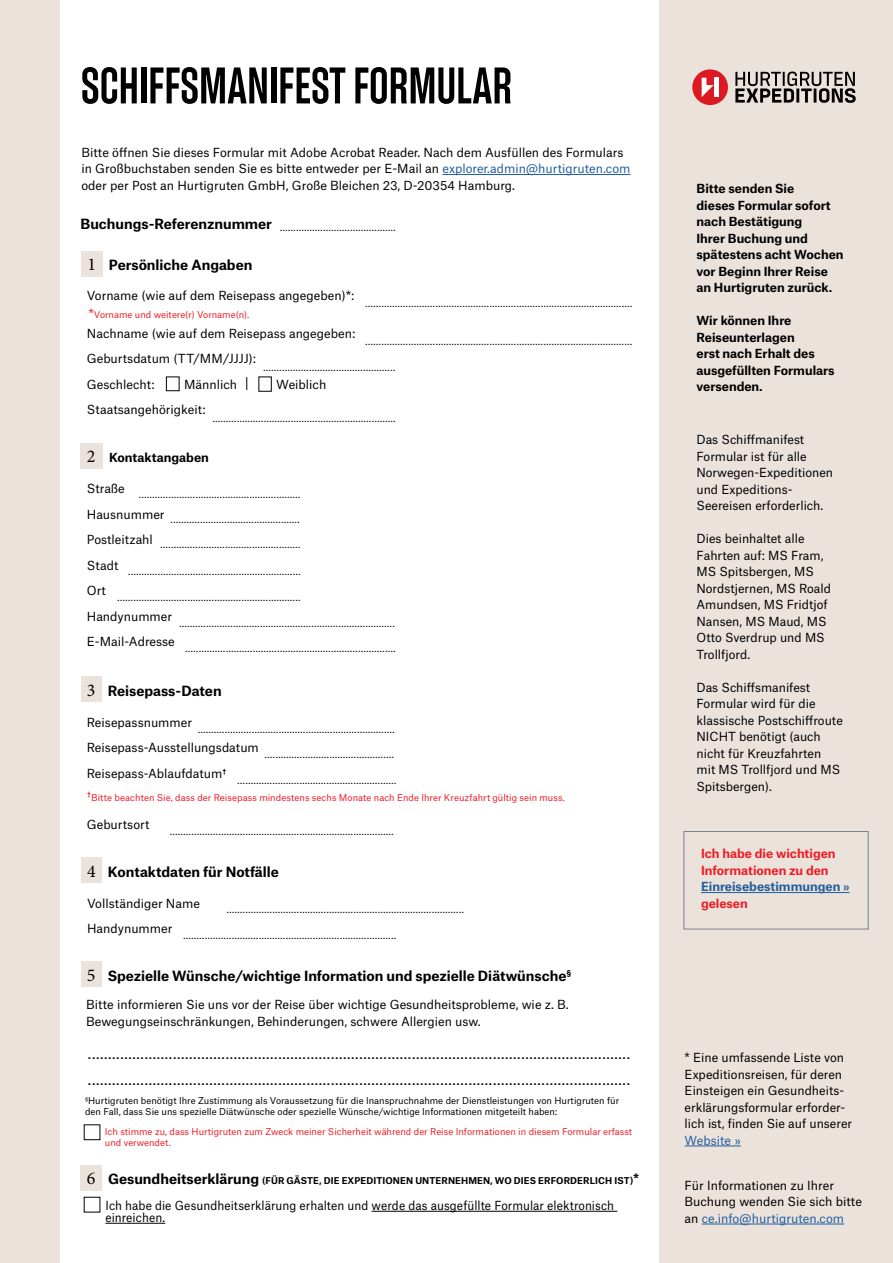
<style>
.page{position:relative;width:893px;height:1263px;background:#fff}
.page>*{position:absolute;margin:0;border:0;box-sizing:border-box;transform-origin:0 0}
.t1{font:700 condensed 54px "Hurtigruten Display";color:#000}
.t2{font:300 18px/27px "Atlas Grotesk";color:#000}
.t3{font:700 13.5px "Atlas Grotesk";color:#000}
.t4{font:300 12px/24.6px "Atlas Grotesk";color:#000;text-align:right}
.t5{font:12px/16.5px "Atlas Grotesk";color:#000}
.t6{font:700 12px/16.5px "Atlas Grotesk";color:#000}
.t7{font:12px/12px "Atlas Grotesk";color:#000;scale:.95 1}
.t8{font:700 12px/16.5px "Atlas Grotesk";letter-spacing:-.005em;color:#ed1d24}
.t9{font:700 12px "Atlas Grotesk";color:#215e9e}
.t10{font:12px "Atlas Grotesk";letter-spacing:.005em;color:#215e9e}
.t11{font:9px/10.8px "Atlas Grotesk";color:#ed1d24}
.t12{font:9px/10.8px "Atlas Grotesk";color:#000}
.t13{font:700 9px "Atlas Grotesk";letter-spacing:.01em;color:#000}
.s1{color:#215e9e}
.s2{font-family:"Minion Pro";font-weight:400;font-size:18px}
.s3{font-size:12px}
.s4{font-size:13.5px}
</style>
<div class="page">
<div style="left:659px;top:0;width:234px;height:1263px;background:#ebe2dc"></div>
<hr style="left:702px;top:1224px;width:142px;height:1px;background:#215e9e">
<hr style="left:442px;top:174px;width:188px;height:1px;background:#215e9e">
<hr style="left:701px;top:892px;width:149px;height:1px;background:#215e9e">
<div style="left:684px;top:831px;width:184px;height:98px;border:1px solid #808285"></div>
<div style="left:692px;top:69px;width:36px;height:36px;background:#dd1a21;border-radius:50%"></div>
<div style="left:714px;top:78px;width:5px;height:19px;background:#fff"></div>
<svg style="left:702px;top:78px;width:12px;height:19px"></svg>
<svg style="left:735px;top:72px;width:121px;height:31px"></svg>
<div style="left:166px;top:377px;width:13px;height:14px;border:1px solid #000"></div>
<div style="left:81px;top:857px;width:21px;height:25px;background:#ebe2dc"></div>
<div style="left:81px;top:677px;width:21px;height:25px;background:#ebe2dc"></div>
<div style="left:81px;top:443px;width:22px;height:25px;background:#ebe2dc"></div>
<div style="left:81px;top:251px;width:22px;height:25px;background:#ebe2dc"></div>
<div style="left:81px;top:1165px;width:21px;height:25px;background:#ebe2dc"></div>
<div style="left:81px;top:962px;width:21px;height:25px;background:#ebe2dc"></div>
<hr style="left:372px;top:1211px;width:245px;height:1px;background:#000">
<hr style="left:105px;top:1223px;width:60px;height:1px;background:#000">
<div style="left:84px;top:1125px;width:16px;height:15px;border:1px solid #000"></div>
<svg style="left:246px;top:377px;width:1px;height:13px"></svg>
<div style="left:0;top:0;width:60px;height:1263px;background:#ebe2dc"></div>
<hr style="left:685px;top:1146px;width:56px;height:1px;background:#215e9e">
<h1 class="t1" style="left:81px;top:62px;width:433px">SCHIFFSMANIFEST FORMULAR</h1>
<p class="t5" style="left:81px;top:143px;width:551px">Bitte öffnen Sie dieses Formular mit Adobe Acrobat Reader. Nach dem Ausfüllen des Formulars in Großbuchstaben senden Sie es bitte entweder per E-Mail an <span class="s1">explorer.admin@hurtigruten.com </span>oder per Post an Hurtigruten GmbH, Große Bleichen 23, D-20354 Hamburg.</p>
<p class="t3" style="left:81px;top:212px;width:193px">Buchungs-Referenznummer</p>
<p class="t4" style="left:280px;top:213px;width:118px">...........................................</p>
<p class="t3" style="left:87px;top:254px;width:167px"><span class="s2">1</span> Persönliche Angaben</p>
<p class="t5" style="left:87px;top:286px;width:269px">Vorname (wie auf dem Reisepass angegeben)*:</p>
<p class="t5" style="left:87px;top:319px;width:270px;line-height:25.5px">Nachname (wie auf dem Reisepass angegeben:<br>Geburtsdatum (TT/MM/JJJJ):<br>Geschlecht:</p>
<p class="t4" style="left:365px;top:289px;width:269px">...................................................................................................</p>
<p class="t11" style="left:88px;top:308px;width:162px"><span class="s3">*</span>Vorname und weitere(r) Vorname(n).</p>
<p class="t4" style="left:263px;top:326px;width:371px;line-height:26px;text-align:left;text-indent:102px">................................................................................................... .................................................</p>
<p class="t5" style="left:184px;top:375px;width:54px">Männlich</p>
<p class="t5" style="left:276px;top:375px;width:52px">Weiblich</p>
<p class="t5" style="left:87px;top:400px;width:120px">Staatsangehörigkeit:</p>
<p class="t4" style="left:212px;top:403px;width:185px">....................................................................</p>
<p class="t6" style="left:87px;top:448px;width:124px"><span class="s2">2</span> Kontaktangaben</p>
<p class="t5" style="left:87px;top:475px;width:90px;line-height:25.5px">Straße<br>Hausnummer<br>Postleitzahl<br>Stadt<br>Ort<br>Handynummer<br>E-Mail-Adresse</p>
<p class="t4" style="left:139px;top:480px;width:164px">............................................................ ................................................ ....................................................</p>
<p class="t4" style="left:128px;top:557px;width:174px">................................................................</p>
<p class="t4" style="left:117px;top:583px;width:185px">....................................................................</p>
<p class="t4" style="left:179px;top:609px;width:218px;text-align:center">................................................................................ ..............................................................................</p>
<p class="t3" style="left:87px;top:679px;width:136px"><span class="s2">3</span> Reisepass-Daten</p>
<p class="t5" style="left:87px;top:708px;width:174px;line-height:25.5px">Reisepassnummer<br>Reisepass-Ausstellungsdatum<br>Reisepass-Ablaufdatum†</p>
<p class="t5" style="left:87px;top:815px;width:64px">Geburtsort</p>
<p class="t4" style="left:198px;top:715px;width:199px">.........................................................................</p>
<p class="t4" style="left:237px;top:740px;width:161px;line-height:25.5px">................................................ ...........................................................</p>
<p class="t11" style="left:87px;top:791px;width:479px"><span class="s3">†</span>Bitte beachten Sie, dass der Reisepass mindestens sechs Monate nach Ende Ihrer Kreuzfahrt gültig sein muss.</p>
<p class="t4" style="left:170px;top:817px;width:226px">...................................................................................</p>
<p class="t3" style="left:87px;top:860px;width:193px"><span class="s2">4</span> Kontaktdaten für Notfälle</p>
<p class="t5" style="left:87px;top:889px;width:114px;line-height:25.5px">Vollständiger Name<br>Handynummer</p>
<p class="t4" style="left:226px;top:894px;width:239px">........................................................................................</p>
<p class="t4" style="left:183px;top:921px;width:215px">...............................................................................</p>
<p class="t3" style="left:87px;top:964px;width:486px"><span class="s2">5</span> Spezielle Wünsche/wichtige Information und spezielle Diätwünsche<sup>§</sup></p>
<p class="t5" style="left:86px;top:995px;width:484px">Bitte informieren Sie uns vor der Reise über wichtige Gesundheitsprobleme, wie z. B.<br>Bewegungseinschränkungen, Behinderungen, schwere Allergien usw.</p>
<p class="t2" style="left:88px;top:1036px;width:544px">...................................................................................................................................... ......................................................................................................................................</p>
<p class="t12" style="left:85px;top:1094px;width:536px"><sup>§</sup>Hurtigruten benötigt Ihre Zustimmung als Voraussetzung für die Inanspruchnahme der Dienstleistungen von Hurtigruten für den Fall, dass Sie uns spezielle Diätwünsche oder spezielle Wünsche/wichtige Informationen mitgeteilt haben:</p>
<p class="t11" style="left:105px;top:1125px;width:529px">Ich stimme zu, dass Hurtigruten zum Zweck meiner Sicherheit während der Reise Informationen in diesem Formular erfasst und verwendet.</p>
<p class="t13" style="left:87px;top:1173px;width:554px"><span class="s2">6</span> <span class="s4">Gesundheitserklärung</span> (FÜR GÄSTE, DIE EXPEDITIONEN UNTERNEHMEN, WO DIES ERFORDERLICH IST)<span class="s4">*</span></p>
<p class="t7" style="left:105px;top:1198px;width:537px">Ich habe die Gesundheitserklärung erhalten und werde das ausgefüllte Formular elektronisch einreichen.</p>
<p class="t6" style="left:696px;top:179px;width:149px">Bitte senden Sie<br>dieses Formular sofort nach Bestätigung<br>Ihrer Buchung und spätestens acht Wochen vor Beginn Ihrer Reise an Hurtigruten zurück.</p>
<p class="t6" style="left:696px;top:311px;width:140px">Wir können Ihre<br>Reiseunterlagen<br>erst nach Erhalt des ausgefüllten Formulars versenden.</p>
<p class="t5" style="left:696px;top:430px;width:138px">Das Schiffmanifest<br>Formular ist für alle<br>Norwegen-Expeditionen und Expeditions-<br>Seereisen erforderlich.</p>
<p class="t5" style="left:696px;top:529px;width:136px">Dies beinhaltet alle<br>Fahrten auf: MS Fram,<br>MS Spitsbergen, MS<br>Nordstjernen, MS Roald<br>Amundsen, MS Fridtjof<br>Nansen, MS Maud, MS<br>Otto Sverdrup und MS<br>Trollfjord.</p>
<p class="t5" style="left:696px;top:678px;width:148px">Das Schiffsmanifest<br>Formular wird für die klassische Postschiffroute<br>NICHT benötigt (auch nicht für Kreuzfahrten mit MS Trollfjord und MS<br>Spitsbergen).</p>
<p class="t8" style="left:701px;top:844px;width:136px">Ich habe die wichtigen<br>Informationen zu den</p>
<p class="t9" style="left:701px;top:877px;width:150px">Einreisebestimmungen »</p>
<p class="t8" style="left:701px;top:894px;width:48px">gelesen</p>
<p class="t5" style="left:685px;top:1048px;width:169px">* Eine umfassende Liste von<br>Expeditionsreisen, für deren<br>Einsteigen ein Gesundheits&shy;erklärungsformular erforder&shy;lich ist, finden Sie auf unserer</p>
<p class="t10" style="left:685px;top:1130px;width:58px">Website »</p>
<p class="t5" style="left:685px;top:1176px;width:179px">Für Informationen zu Ihrer<br>Buchung wenden Sie sich bitte an <span class="s1">ce.info@hurtigruten.com</span></p>
</div>
